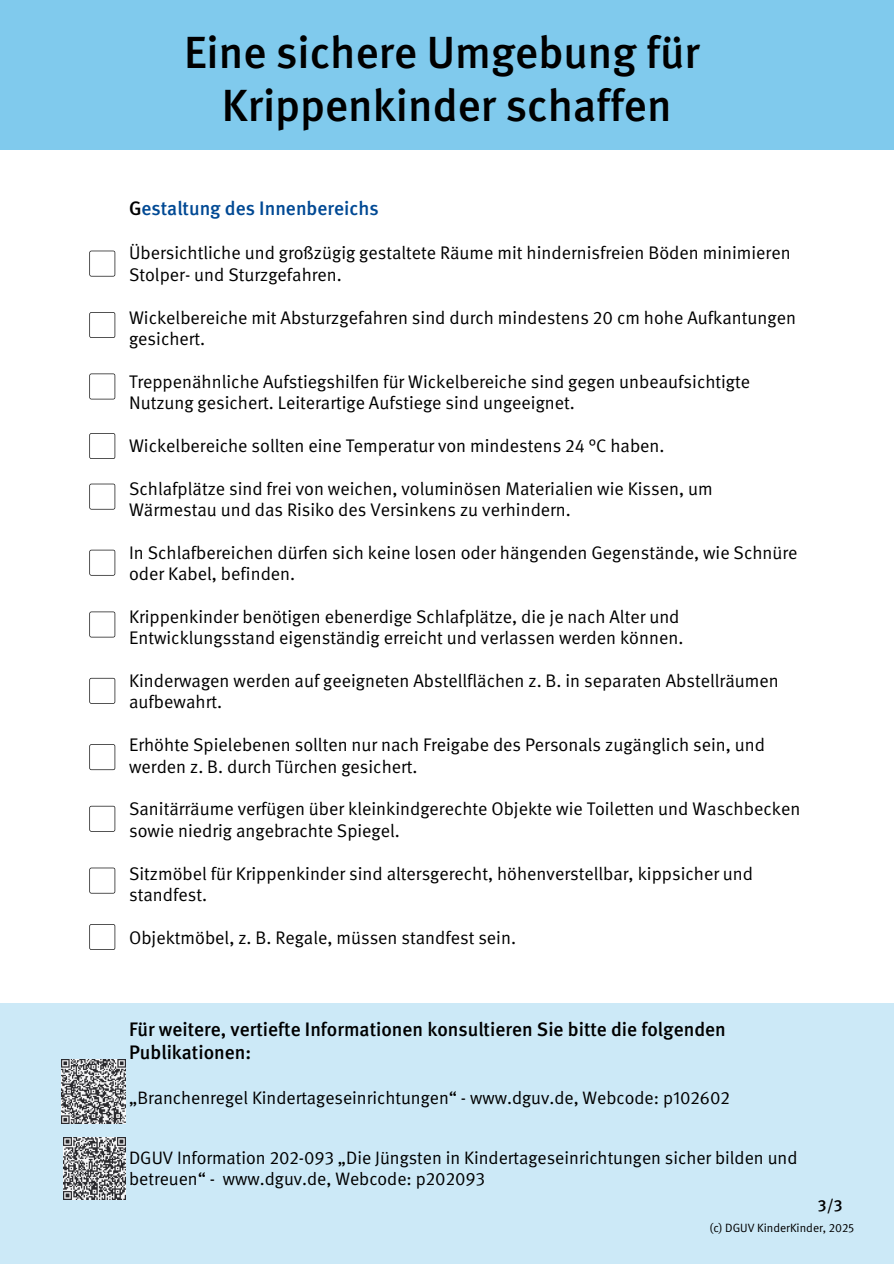
<style>
.page{position:relative;width:894px;height:1264px;background:#fff}
.page>*{position:absolute;margin:0;border:0;box-sizing:border-box;transform-origin:0 0}
.t1{font:500 45px/52.8px "DGUV Meta";color:#000;text-align:center}
.t2{font:500 19.5px/22.5px "DGUV Meta";color:#000}
.t3{font:500 19.5px "DGUV Meta";color:#004994}
.t4{font:18.3px/21.3px "DGUV Meta";color:#000}
.t5{font:18px/20.2px "DGUV Meta";color:#000}
.t6{font:500 16.2px "DGUV Meta";color:#000}
.t7{font:12px "DGUV Meta";color:#000}
.s1{color:#000}
</style>
<div class="page">
<div style="left:0;top:0;width:893px;height:149px;background:#80caed"></div>
<div style="left:0;top:1003px;width:893px;height:260px;background:#cce9f7"></div>
<img style="left:61px;top:1059px;width:64px;height:64px">
<svg style="left:89px;top:744px;width:26px;height:26px"></svg>
<svg style="left:89px;top:251px;width:26px;height:25px"></svg>
<svg style="left:89px;top:312px;width:26px;height:26px"></svg>
<svg style="left:89px;top:373px;width:26px;height:26px"></svg>
<svg style="left:89px;top:433px;width:26px;height:26px"></svg>
<svg style="left:89px;top:611px;width:26px;height:26px"></svg>
<svg style="left:89px;top:678px;width:26px;height:25px"></svg>
<svg style="left:89px;top:805px;width:26px;height:26px"></svg>
<svg style="left:89px;top:867px;width:26px;height:26px"></svg>
<svg style="left:89px;top:924px;width:26px;height:26px"></svg>
<svg style="left:89px;top:483px;width:26px;height:26px"></svg>
<svg style="left:89px;top:549px;width:26px;height:26px"></svg>
<img style="left:63px;top:1137px;width:62px;height:62px">
<p class="t1" style="left:184px;top:31px;width:517px">Eine sichere Umgebung für<br>Krippenkinder schaffen</p>
<h1 class="t3" style="left:129px;top:201px;width:251px"><span class="s1">G</span>estaltung des Innenbereichs</h1>
<h2 class="t4" style="left:129px;top:244px;width:663px">Übersichtliche und großzügig gestaltete Räume mit hindernisfreien Böden minimieren<br>Stolper- und Sturzgefahren.</h2>
<h3 class="t4" style="left:129px;top:308px;width:668px">Wickelbereiche mit Absturzgefahren sind durch mindestens 20 cm hohe Aufkantungen gesichert.</h3>
<h3 class="t4" style="left:129px;top:372px;width:622px">Treppenähnliche Aufstiegshilfen für Wickelbereiche sind gegen unbeaufsichtigte<br>Nutzung gesichert. Leiterartige Aufstiege sind ungeeignet.</h3>
<h3 class="t4" style="left:129px;top:436px;width:537px">Wickelbereiche sollten eine Temperatur von mindestens 24 °C haben.</h3>
<h3 class="t4" style="left:129px;top:479px;width:585px">Schlafplätze sind frei von weichen, voluminösen Materialien wie Kissen, um<br>Wärmestau und das Risiko des Versinkens zu verhindern.</h3>
<h3 class="t4" style="left:129px;top:543px;width:669px">In Schlafbereichen dürfen sich keine losen oder hängenden Gegenstände, wie Schnüre oder Kabel, befinden.</h3>
<h3 class="t4" style="left:129px;top:607px;width:555px">Krippenkinder benötigen ebenerdige Schlafplätze, die je nach Alter und<br>Entwicklungsstand eigenständig erreicht und verlassen werden können.</h3>
<h3 class="t4" style="left:129px;top:671px;width:651px">Kinderwagen werden auf geeigneten Abstellflächen z. B. in separaten Abstellräumen aufbewahrt.</h3>
<h3 class="t4" style="left:129px;top:736px;width:637px">Erhöhte Spielebenen sollten nur nach Freigabe des Personals zugänglich sein, und werden z. B. durch Türchen gesichert.</h3>
<h3 class="t4" style="left:129px;top:800px;width:672px">Sanitärräume verfügen über kleinkindgerechte Objekte wie Toiletten und Waschbecken sowie niedrig angebrachte Spiegel.</h3>
<h3 class="t4" style="left:129px;top:864px;width:625px">Sitzmöbel für Krippenkinder sind altersgerecht, höhenverstellbar, kippsicher und standfest.</h3>
<h3 class="t4" style="left:129px;top:928px;width:388px">Objektmöbel, z. B. Regale, müssen standfest sein.</h3>
<p class="t2" style="left:129px;top:1019px;width:598px">Für weitere, vertiefte Informationen konsultieren Sie bitte die folgenden<br>Publikationen:</p>
<p class="t5" style="left:129px;top:1088px;width:602px">„Branchenregel Kindertageseinrichtungen“ - www.dguv.de, Webcode: p102602</p>
<p class="t5" style="left:129px;top:1149px;width:669px">DGUV Information 202-093 „Die Jüngsten in Kindertageseinrichtungen sicher bilden und betreuen“ - www.dguv.de, Webcode: p202093</p>
<p class="t6" style="left:817px;top:1198px;width:26px">3/3</p>
<p class="t7" style="left:709px;top:1222px;width:146px">(c) DGUV KinderKinder, 2025</p>
</div>
